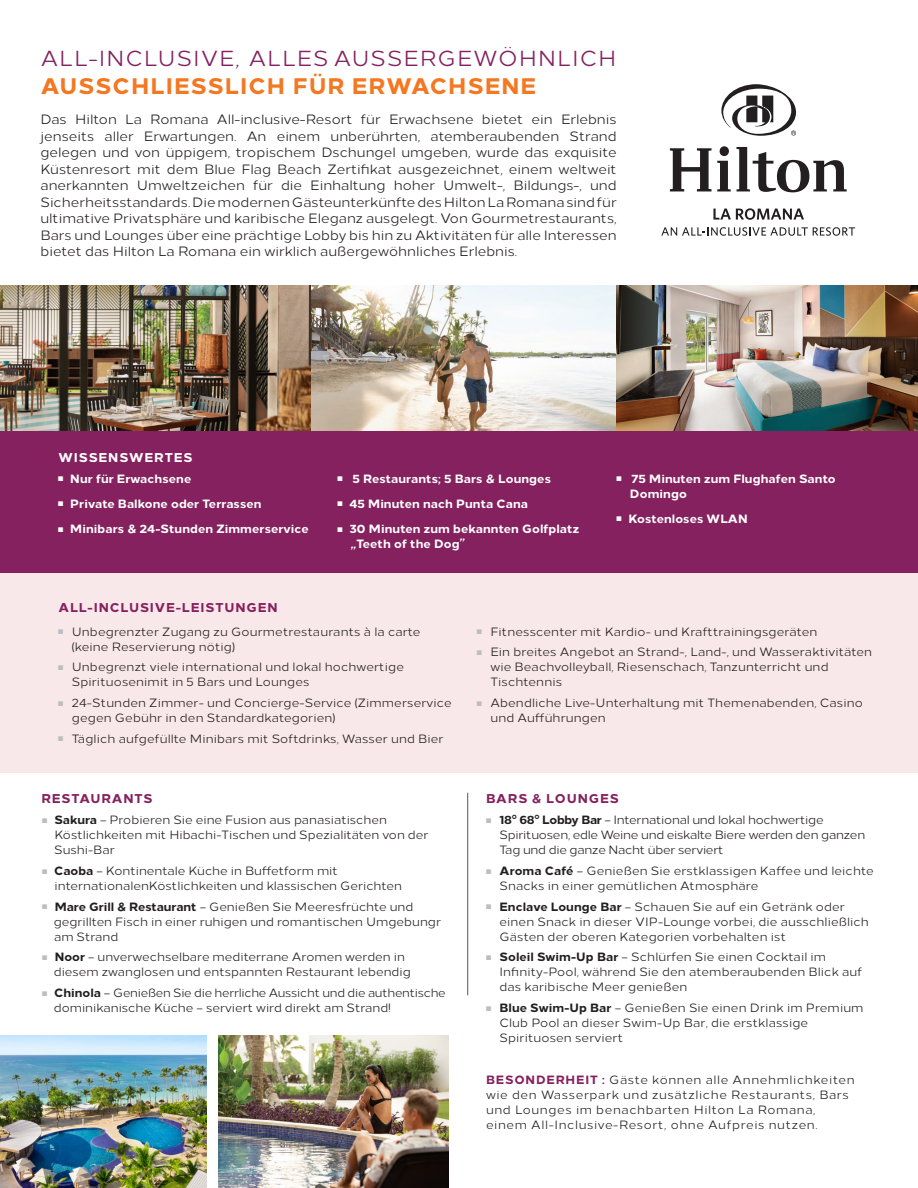
<style>
.page{position:relative;width:918px;height:1188px;background:#fff}
.page>*{position:absolute;margin:0;border:0;box-sizing:border-box;transform-origin:0 0}
.t1{font:800 22.5px "Loew";letter-spacing:.05em;color:#f47721}
.t2{font:21.75px "Loew";letter-spacing:.05em;color:#84215e}
.t3{font:13.5px/16.5px "Loew";color:#231f20;text-align:justify}
.Sub_Rule_Above{font:800 12.75px "Loew";letter-spacing:.07em;color:#84215e}
.Subs_Space_below{font:800 12.75px "Loew";letter-spacing:.07em;color:#84215e}
.Subs_KO{font:800 12.75px "Loew";letter-spacing:.07em;color:#fff}
.Subs_Space_below-2{font:12px/15px "Loew";letter-spacing:.01em;color:#231f20}
.Subs_Space_below-3{font:12px/15px "Loew";letter-spacing:-.02em;color:#231f20}
.t4{font:800 12px/15px "Loew";letter-spacing:.01em;color:#fff}
.Subs_Space_below-4{font:12px/15px "Loew";letter-spacing:.05em;color:#231f20}
.s1{color:#bcbdc0}
.s2{font-weight:800}
.s3{font-weight:800;color:#84215e}
</style>
<div class="page">
<div style="left:0;top:572px;width:918px;height:201px;background:#f9e8e9"></div>
<div style="left:0;top:426px;width:918px;height:146px;background:#84215e"></div>
<img style="left:311px;top:286px;width:305px;height:144px">
<img style="left:616px;top:286px;width:302px;height:144px">
<img style="left:0;top:286px;width:311px;height:144px">
<hr style="left:467px;top:793px;width:1px;height:202px;background:#57585a">
<img style="left:218px;top:1035px;width:230px;height:153px">
<img style="left:0;top:1035px;width:207px;height:153px">
<svg style="left:721px;top:84px;width:75px;height:52px"></svg>
<svg style="left:670px;top:146px;width:61px;height:45px"></svg>
<svg style="left:737px;top:147px;width:110px;height:45px"></svg>
<svg style="left:713px;top:208px;width:91px;height:12px"></svg>
<svg style="left:661px;top:227px;width:194px;height:9px"></svg>
<p class="t2" style="left:41px;top:41px;width:577px">ALL-INCLUSIVE, ALLES AUSSERGEWÖHNLICH</p>
<p class="t1" style="left:41px;top:67px;width:497px">AUSSCHLIESSLICH FÜR ERWACHSENE</p>
<p class="t3" style="left:40px;top:110px;width:578px">Das Hilton La Romana All-inclusive-Resort für Erwachsene bietet ein Erlebnis jenseits aller Erwartungen. An einem unberührten, atemberaubenden Strand gelegen und von üppigem, tropischem Dschungel umgeben, wurde das exquisite Küstenresort mit dem Blue Flag Beach Zertifikat ausgezeichnet, einem weltweit anerkannten Umweltzeichen für die Einhaltung hoher Umwelt-, Bildungs-, und Sicherheitsstandards. Die modernen Gästeunterkünfte des Hilton La Romana sind für ultimative Privatsphäre und karibische Eleganz ausgelegt. Von Gourmetrestaurants, Bars und Lounges über eine prächtige Lobby bis hin zu Aktivitäten für alle Interessen bietet das Hilton La Romana ein wirklich außergewöhnliches Erlebnis.</p>
<p class="Subs_KO" style="left:58px;top:447px;width:136px">WISSENSWERTES</p>
<p class="t4" style="left:58px;top:470px;width:135px">■ Nur für Erwachsene</p>
<p class="t4" style="left:58px;top:495px;width:205px">■ Private Balkone oder Terrassen</p>
<p class="t4" style="left:58px;top:520px;width:252px">■ Minibars &amp; 24-Stunden Zimmerservice</p>
<p class="t4" style="left:337px;top:470px;width:215px">■ 5 Restaurants; 5 Bars &amp; Lounges</p>
<p class="t4" style="left:337px;top:495px;width:192px">■ 45 Minuten nach Punta Cana</p>
<p class="t4" style="left:351px;top:520px;width:230px;text-indent:-14px">■ 30 Minuten zum bekannten Golfplatz „Teeth of the Dog”</p>
<p class="t4" style="left:630px;top:470px;width:207px;text-indent:-14px">■ 75 Minuten zum Flughafen Santo<br>Domingo</p>
<p class="t4" style="left:616px;top:510px;width:133px">■ Kostenloses WLAN</p>
<p class="Sub_Rule_Above" style="left:58px;top:597px;width:221px">ALL-INCLUSIVE-LEISTUNGEN</p>
<p class="Subs_Space_below-2" style="left:72px;top:623px;width:350px;text-indent:-14px"><span class="s1">■</span> Unbegrenzter Zugang zu Gourmetrestaurants à la carte (keine Reservierung nötig)</p>
<p class="Subs_Space_below-2" style="left:72px;top:659px;width:334px;text-indent:-14px"><span class="s1">■</span> Unbegrenzt viele international und lokal hochwertige<br>Spirituosenimit in 5 Bars und Lounges</p>
<p class="Subs_Space_below-2" style="left:72px;top:694px;width:382px;text-indent:-14px"><span class="s1">■</span> 24-Stunden Zimmer- und Concierge-Service (Zimmerservice gegen Gebühr in den Standardkategorien)</p>
<p class="Subs_Space_below-2" style="left:58px;top:730px;width:387px"><span class="s1">■</span> Täglich aufgefüllte Minibars mit Softdrinks, Wasser und Bier</p>
<p class="Subs_Space_below" style="left:41px;top:787px;width:113px">RESTAURANTS</p>
<p class="Subs_Space_below-2" style="left:54px;top:812px;width:376px;text-indent:-12px"><span class="s1">■</span> <span class="s2">Sakura</span> – Probieren Sie eine Fusion aus panasiatischen<br>Köstlichkeiten mit Hibachi-Tischen und Spezialitäten von der<br>Sushi-Bar</p>
<p class="Subs_Space_below-2" style="left:55px;top:862px;width:349px;text-indent:-13px"><span class="s1">■</span> <span class="s2">Caoba</span> – Kontinentale Küche in Buffetform mit internationalenKöstlichkeiten und klassischen Gerichten</p>
<p class="Subs_Space_below-2" style="left:54px;top:898px;width:389px;text-indent:-12px"><span class="s1">■</span> <span class="s2">Mare Grill &amp; Restaurant</span> – Genießen Sie Meeresfrüchte und gegrillten Fisch in einer ruhigen und romantischen Umgebungr am Strand</p>
<p class="Subs_Space_below-2" style="left:54px;top:949px;width:359px;text-indent:-12px"><span class="s1">■</span> <span class="s2">Noor</span> – unverwechselbare mediterrane Aromen werden in diesem zwanglosen und entspannten Restaurant lebendig</p>
<p class="Subs_Space_below-3" style="left:54px;top:984px;width:393px;text-indent:-12px"><span class="s1">■</span> <span class="s2">Chinola</span> – Genießen Sie die herrliche Aussicht und die authentische dominikanische Küche – serviert wird direkt am Strand!</p>
<p class="Subs_Space_below-2" style="left:477px;top:623px;width:342px"><span class="s1">■</span> Fitnesscenter mit Kardio- und Krafttrainingsgeräten</p>
<p class="Subs_Space_below-2" style="left:490px;top:644px;width:383px;text-indent:-14px"><span class="s1">■</span> Ein breites Angebot an Strand-, Land-, und Wasseraktivitäten wie Beachvolleyball, Riesenschach, Tanzunterricht und<br>Tischtennis</p>
<p class="Subs_Space_below-2" style="left:490px;top:694px;width:374px;text-indent:-14px"><span class="s1">■</span> Abendliche Live-Unterhaltung mit Themenabenden, Casino und Aufführungen</p>
<p class="Subs_Space_below" style="left:486px;top:787px;width:134px">BARS &amp; LOUNGES</p>
<p class="Subs_Space_below-3" style="left:500px;top:812px;width:367px;text-indent:-14px"><span class="s1">■</span> <span class="s2">18° 68° Lobby Bar</span> – International und lokal hochwertige<br>Spirituosen, edle Weine und eiskalte Biere werden den ganzen<br>Tag und die ganze Nacht über serviert</p>
<p class="Subs_Space_below-2" style="left:500px;top:862px;width:376px;text-indent:-14px"><span class="s1">■</span> <span class="s2">Aroma Café</span> – Genießen Sie erstklassigen Kaffee und leichte<br>Snacks in einer gemütlichen Atmosphäre</p>
<p class="Subs_Space_below-2" style="left:500px;top:898px;width:371px;text-indent:-14px"><span class="s1">■</span> <span class="s2">Enclave Lounge Bar</span> – Schauen Sie auf ein Getränk oder einen Snack in dieser VIP-Lounge vorbei, die ausschließlich<br>Gästen der oberen Kategorien vorbehalten ist</p>
<p class="Subs_Space_below-2" style="left:500px;top:949px;width:364px;text-indent:-14px"><span class="s1">■</span> <span class="s2">Soleil Swim-Up Bar</span> – Schlürfen Sie einen Cocktail im<br>Infinity-Pool, während Sie den atemberaubenden Blick auf das karibische Meer genießen</p>
<p class="Subs_Space_below-2" style="left:500px;top:999px;width:366px;text-indent:-14px"><span class="s1">■</span> <span class="s2">Blue Swim-Up Bar</span> – Genießen Sie einen Drink im Premium<br>Club Pool an dieser Swim-Up Bar, die erstklassige<br>Spirituosen serviert</p>
<p class="Subs_Space_below-4" style="left:486px;top:1071px;width:370px"><span class="s3">BESONDERHEIT :</span> Gäste können alle Annehmlichkeiten wie den Wasserpark und zusätzliche Restaurants, Bars und Lounges im benachbarten Hilton La Romana, einem All-Inclusive-Resort, ohne Aufpreis nutzen.</p>
</div>
